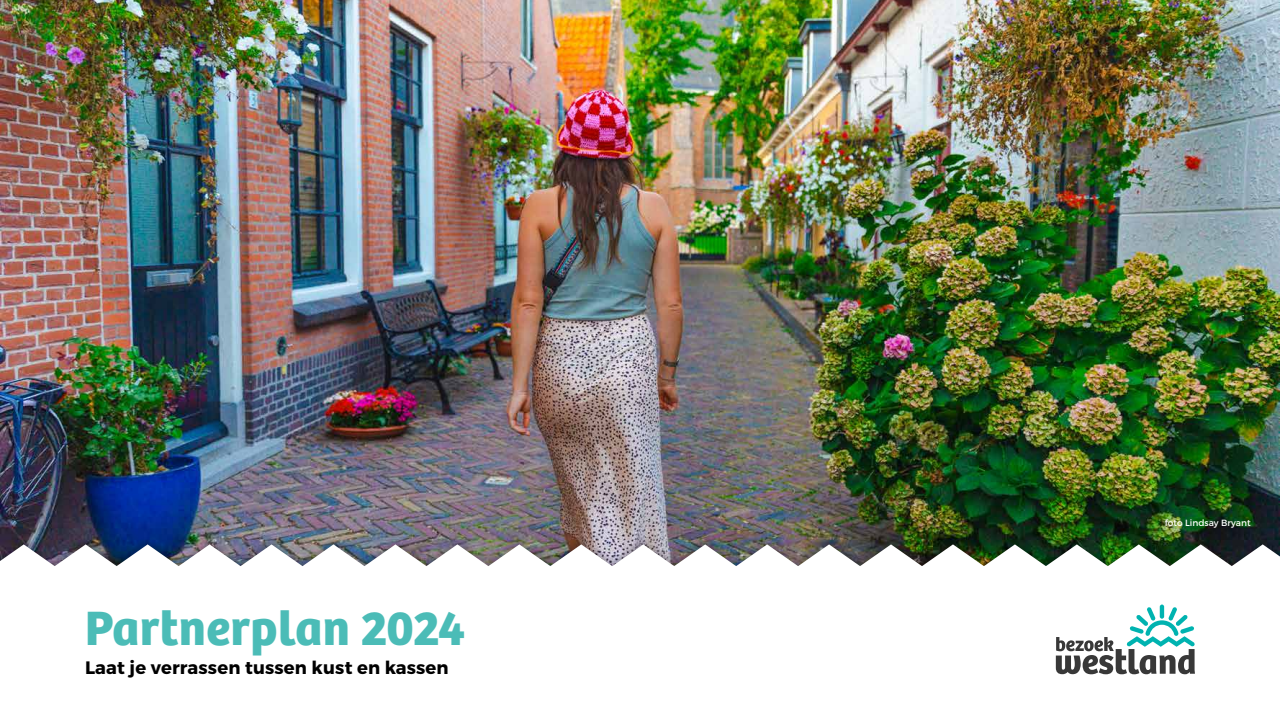
<style>
.page{position:relative;width:1280px;height:720px;background:#fff}
.page>*{position:absolute;margin:0;border:0;box-sizing:border-box;transform-origin:0 0}
.t1{font:700 50px "Bree";letter-spacing:.01em;color:#4bbcb7}
.t2{font:700 18px "Montserrat";letter-spacing:.01em;color:#000}
.t3{font:9px "Montserrat";color:#fff}
</style>
<div class="page">
<img style="left:0;top:0;width:1280px;height:536px">
<div style="left:0;top:536px;width:1280px;height:184px;background:#000;opacity:.24"></div>
<div style="left:0;top:570px;width:1280px;height:150px;background:#fff"></div>
<img style="left:0;top:544px;width:1280px;height:26px">
<hr style="left:1160px;top:605px;width:4px;height:14px;background:#00b3b0;border-radius:2px">
<svg style="left:1056px;top:607px;width:139px;height:67px"></svg>
<h1 class="t1" style="left:85px;top:607px;width:382px">Partnerplan 2024</h1>
<p class="t2" style="left:85px;top:659px;width:365px">Laat je verrassen tussen kust en kassen</p>
<p class="t3" style="left:1165px;top:519px;width:87px">foto Lindsay Bryant</p>
</div>
